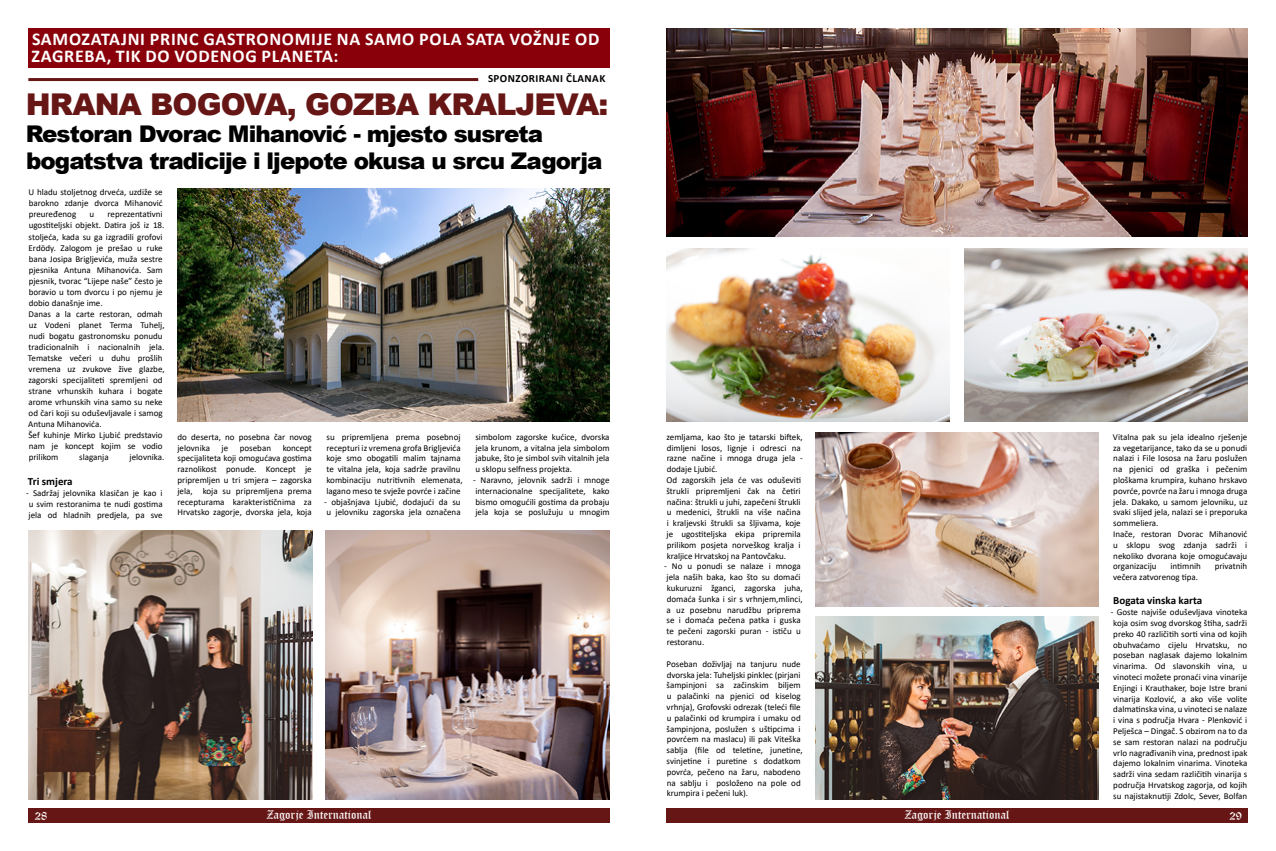
<style>
.page{position:relative;width:1276px;height:851px;background:#fff}
.page>*{position:absolute;margin:0;border:0;box-sizing:border-box;transform-origin:0 0}
.t1{font:900 30px "Arial";letter-spacing:-.03em;color:#661615}
.t2{font:900 23px/27px "Arial";letter-spacing:-.04em;color:#000}
.t3{font:700 18px/17px "Calibri";letter-spacing:.04em;color:#fff}
.t4{font:12px "Old English Text";color:#fff}
.t5{font:700 11px "Calibri";color:#000}
.t6{font:9px/10.8px "Calibri";color:#000}
</style>
<div class="page">
<div style="left:28px;top:807px;width:581px;height:15px;background:#661615"></div>
<div style="left:666px;top:807px;width:581px;height:15px;background:#661615"></div>
<div style="left:28px;top:28px;width:581px;height:40px;background:#89000a"></div>
<hr style="left:28px;top:78px;width:450px;height:3px;background:#661615">
<img style="left:177px;top:189px;width:433px;height:232px">
<img style="left:28px;top:530px;width:284px;height:269px">
<img style="left:326px;top:530px;width:283px;height:269px">
<img style="left:666px;top:28px;width:581px;height:209px">
<img style="left:666px;top:248px;width:284px;height:173px">
<img style="left:964px;top:248px;width:283px;height:173px">
<img style="left:815px;top:616px;width:283px;height:183px">
<img style="left:815px;top:433px;width:283px;height:173px">
<h3 class="t3" style="left:32px;top:30px;width:569px">SAMOZATAJNI PRINC GASTRONOMIJE NA SAMO POLA SATA VOŽNJE OD<br>ZAGREBA, TIK DO VODENOG PLANETA:</h3>
<p class="t5" style="left:488px;top:71px;width:13px">Sponzorirani</p>
<p class="t5" style="left:566px;top:71px;width:8px">članak</p>
<h1 class="t1" style="left:26px;top:82px;width:584px">HRANA BOGOVA, GOZBA KRALJEVA:</h1>
<h2 class="t2" style="left:26px;top:119px;width:578px">Restoran Dvorac Mihanović - mjesto susreta bogatstva tradicije i ljepote okusa u srcu Zagorja</h2>
<p class="t6" style="left:28px;top:187px;width:136px;text-align:justify">U hladu stoljetnog drveća, uzdiže se barokno zdanje dvorca Mihanović preuređenog</p>
<p class="t6" style="left:28px;top:209px;width:138px;text-indent:80px">reprezentativni ugostiteljski objekt. Datira još iz 18. stoljeća, kada su ga izgradili grofovi<br>Erdödy. Zalogom je prešao u ruke bana Josipa Brigljevića, muža sestre pjesnika Antuna Mihanovića. Sam pjesnik, tvorac “Lijepe naše” često je boravio u tom dvorcu i po njemu je dobio današnje ime.<br>Danas a la carte restoran, odmah uz Vodeni planet Terma Tuhelj, nudi bogatu gastronomsku ponudu tradicionalnih i nacionalnih jela.<br>Tematske večeri u duhu prošlih vremena uz zvukove žive glazbe, zagorski specijaliteti spremljeni od strane vrhunskih kuhara i bogate arome vrhunskih vina samo su neke od čari koji su oduševljavale i samog<br>Antuna Mihanovića.<br>Šef kuhinje Mirko Ljubić predstavio nam je koncept kojim se vodio prilikom</p>
<p class="t6" style="left:90px;top:209px;width:6px">u</p>
<p class="t6" style="left:79px;top:451px;width:31px">slaganja</p>
<p class="t6" style="left:130px;top:451px;width:36px">jelovnika.</p>
<p class="t5" style="left:28px;top:473px;width:46px">Tri smjera</p>
<p class="t6" style="left:26px;top:487px;width:138px;text-align:justify">- Sadržaj jelovnika klasičan je kao i u svim restoranima te nudi gostima jela od hladnih predjela, pa sve</p>
<p class="t6" style="left:177px;top:431px;width:136px">do deserta, no posebna čar novog jelovnika</p>
<p class="t6" style="left:177px;top:442px;width:136px;text-align:justify;text-indent:105px">koncept specijaliteta koji omogućava gostima raznolikost ponude. Koncept je pripremljen u tri smjera – zagorska jela, koja su pripremljena prema recepturama karakterističnima za Hrvatsko zagorje, dvorska jela, koja</p>
<p class="t6" style="left:326px;top:431px;width:138px">su pripremljena prema posebnoj recepturi iz vremena grofa Brigljevića koje smo obogatili malim tajnama te vitalna jela, koja sadrže pravilnu kombinaciju nutritivnih elemenata, lagano meso te svježe povrće i začine</p>
<p class="t6" style="left:222px;top:442px;width:8px">je</p>
<p class="t6" style="left:240px;top:442px;width:33px">poseban</p>
<p class="t6" style="left:324px;top:496px;width:138px">- objašnjava Ljubić, dodajući da su u jelovniku zagorska jela označena</p>
<p class="t6" style="left:475px;top:431px;width:136px;text-align:justify">simbolom zagorske kućice, dvorska jela krunom, a vitalna jela simbolom jabuke, što je simbol svih vitalnih jela u sklopu selfness projekta.</p>
<p class="t6" style="left:473px;top:474px;width:138px;text-align:justify">- Naravno, jelovnik sadrži i mnoge internacionalne specijalitete, kako bismo omogućili gostima da probaju jela koja se poslužuju u mnogim</p>
<p class="t6" style="left:666px;top:431px;width:138px">zemljama, kao što je tatarski biftek, dimljeni losos, lignje i odresci na razne načine i mnoga druga jela - dodaje Ljubić.<br>Od zagorskih jela će vas oduševiti štrukli pripremljeni čak na četiri načina: štrukli u juhi, zapečeni štrukli u medenici, štrukli na više načina i kraljevski štrukli sa šljivama, koje je ugostiteljska ekipa pripremila prilikom posjeta norveškog kralja i kraljice Hrvatskoj na Pantovčaku.</p>
<p class="t6" style="left:664px;top:560px;width:140px">- No u ponudi se nalaze i mnoga jela naših baka, kao što su domaći kukuruzni žganci, zagorska juha, domaća šunka i sir s vrhnjem,mlinci, a uz posebnu narudžbu priprema se i domaća pečena patka i guska te pečeni zagorski puran - ističu u restoranu.</p>
<p class="t6" style="left:666px;top:658px;width:138px">Poseban doživljaj na tanjuru nude dvorska jela: Tuheljski pinklec (pirjani šampinjoni sa začinskim biljem u palačinki na pjenici od kiselog vrhnja), Grofovski odrezak (teleći file u palačinki od krumpira i umaku od šampinjona, poslužen s uštipcima i povrćem na maslacu) ili pak Viteška sablja (file od teletine, junetine, svinjetine i puretine s dodatkom povrća, pečeno na žaru, nabodeno na sablju i posloženo na pole od krumpira i pečeni luk).</p>
<p class="t6" style="left:1113px;top:431px;width:136px">Vitalna pak su jela idealno rješenje za vegetarijance, tako da se u ponudi nalazi i File lososa na žaru poslužen na pjenici od graška i pečenim ploškama krumpira, kuhano hrskavo povrće, povrće na žaru i mnoga druga jela. Dakako, u samom jelovniku, uz svaki slijed jela, nalazi se i preporuka sommeliera.<br>Inače, restoran Dvorac Mihanović u sklopu svog zdanja sadrži i nekoliko dvorana koje omogućavaju organizaciju</p>
<p class="t6" style="left:1170px;top:560px;width:32px">intimnih</p>
<p class="t6" style="left:1214px;top:560px;width:34px">privatnih</p>
<p class="t6" style="left:1113px;top:571px;width:86px">večera zatvorenog tipa.</p>
<p class="t5" style="left:1113px;top:592px;width:90px">Bogata vinska karta</p>
<p class="t6" style="left:1110px;top:606px;width:138px;text-align:justify">- Goste najviše oduševljava vinoteka koja osim svog dvorskog štiha, sadrži preko 40 različitih sorti vina od kojih obuhvaćamo cijelu Hrvatsku, no poseban naglasak dajemo lokalnim vinarima. Od slavonskih vina, u vinoteci možete pronaći vina vinarije Enjingi i Krauthaker, boje Istre brani vinarija Kozlović, a ako više volite dalmatinska vina, u vinoteci se nalaze i vina s područja Hvara - Plenković i Pelješca – Dingač. S obzirom na to da se sam restoran nalazi na području vrlo nagrađivanih vina, prednost ipak dajemo lokalnim vinarima. Vinoteka sadrži vina sedam različitih vinarija s područja Hrvatskog zagorja, od kojih su najistaknutiji Zdolc, Sever, Bolfan</p>
<h3 class="t4" style="left:35px;top:807px;width:14px">28</h3>
<h3 class="t4" style="left:266px;top:807px;width:107px">Zagorje International</h3>
<h3 class="t4" style="left:904px;top:806px;width:107px">Zagorje International</h3>
<h3 class="t4" style="left:1229px;top:807px;width:14px">29</h3>
</div>
